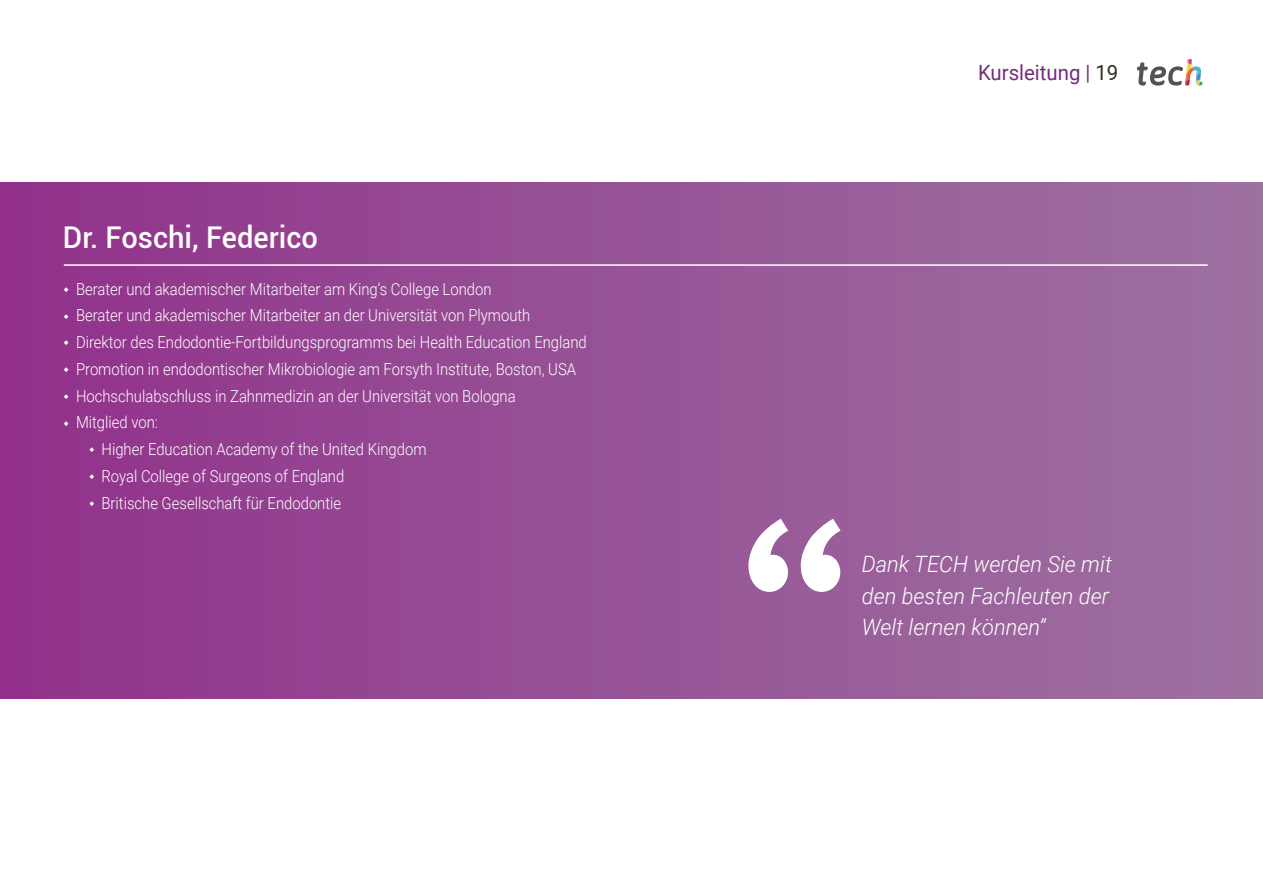
<style>
.page{position:relative;width:1263px;height:893px;background:#fff}
.page>*{position:absolute;margin:0;border:0;box-sizing:border-box;transform-origin:0 0}
.t1{font:500 30px "Roboto";color:#fff}
.t2{font:italic 300 22.5px/31.5px "Roboto";color:#fff}
.t3{font:21px "Roboto";color:#722f7a}
.t4{font:300 16.5px "Roboto";color:#fff;scale:.9 1}
.s1{color:#312e20}
</style>
<div class="page">
<svg style="left:1137px;top:59px;width:65px;height:27px"></svg>
<div style="left:0;top:182px;width:1263px;height:516px;background:linear-gradient(to right,#91328b,#9d72a1)"></div>
<hr style="left:64px;top:264px;width:1144px;height:2px;background:#fff">
<svg style="left:748px;top:519px;width:92px;height:73px"></svg>
<svg style="left:64px;top:287px;width:5px;height:5px"></svg>
<svg style="left:64px;top:314px;width:5px;height:5px"></svg>
<svg style="left:64px;top:340px;width:5px;height:5px"></svg>
<svg style="left:64px;top:367px;width:5px;height:5px"></svg>
<svg style="left:64px;top:394px;width:5px;height:5px"></svg>
<svg style="left:64px;top:421px;width:5px;height:5px"></svg>
<svg style="left:90px;top:447px;width:4px;height:5px"></svg>
<svg style="left:90px;top:474px;width:4px;height:5px"></svg>
<svg style="left:90px;top:501px;width:4px;height:5px"></svg>
<h1 class="t1" style="left:63px;top:216px;width:257px">Dr. Foschi, Federico</h1>
<p class="t4" style="left:76px;top:277px;width:463px">Berater und akademischer Mitarbeiter am King’s College London</p>
<p class="t4" style="left:76px;top:304px;width:506px">Berater und akademischer Mitarbeiter an der Universität von Plymouth</p>
<p class="t4" style="left:76px;top:331px;width:569px">Direktor des Endodontie-Fortbildungsprogramms bei Health Education England</p>
<p class="t4" style="left:76px;top:357px;width:557px">Promotion in endodontischer Mikrobiologie am Forsyth Institute, Boston, USA</p>
<p class="t4" style="left:76px;top:384px;width:490px">Hochschulabschluss in Zahnmedizin an der Universität von Bologna</p>
<p class="t4" style="left:76px;top:411px;width:93px">Mitglied von:</p>
<p class="t4" style="left:102px;top:438px;width:363px">Higher Education Academy of the United Kingdom</p>
<p class="t4" style="left:102px;top:464px;width:271px">Royal College of Surgeons of England</p>
<p class="t4" style="left:102px;top:491px;width:268px">Britische Gesellschaft für Endodontie</p>
<p class="t3" style="left:978px;top:57px;width:142px">Kursleitung | <span class="s1">19</span></p>
<h2 class="t2" style="left:862px;top:548px;width:252px">Dank TECH werden Sie mit den besten Fachleuten der<br>Welt lernen können”</h2>
</div>
